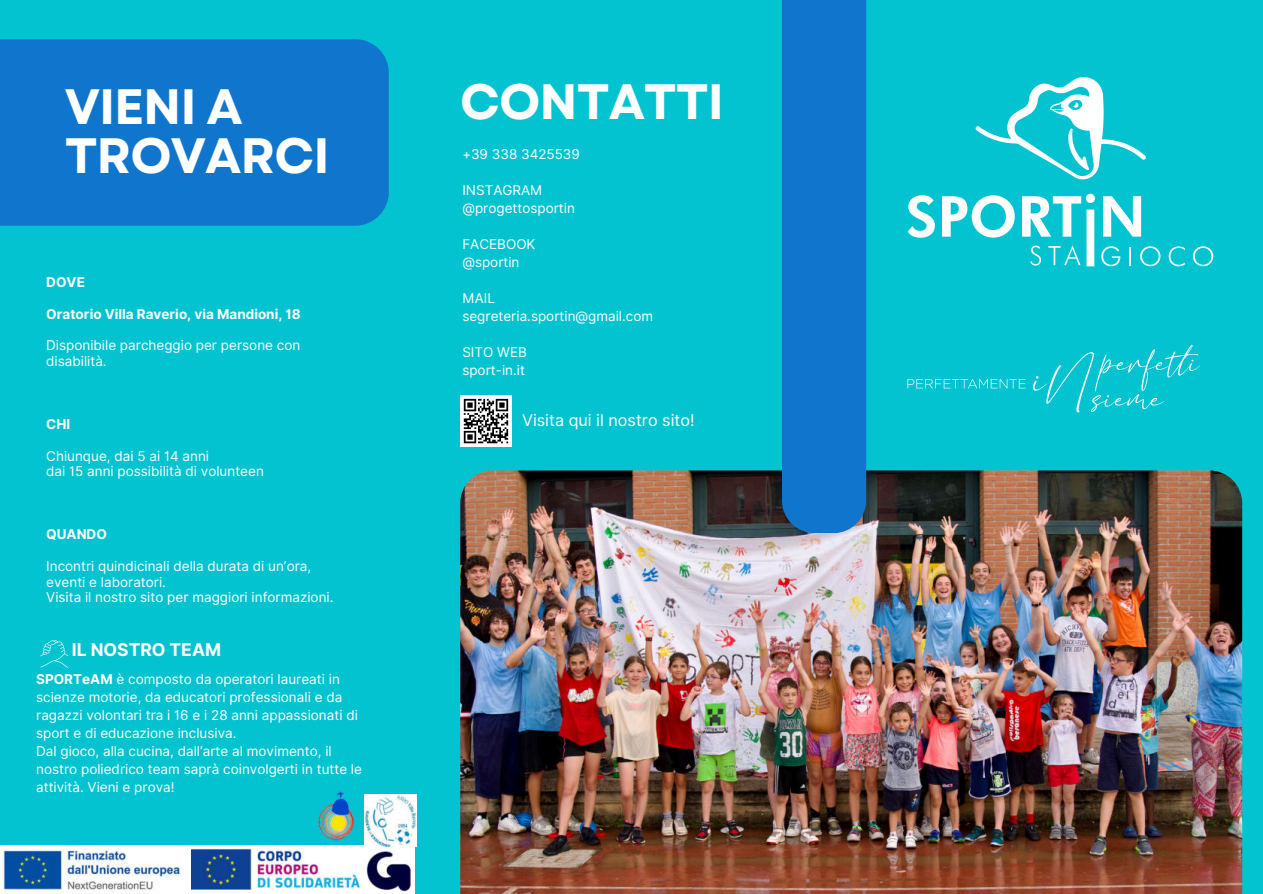
<style>
.page{position:relative;width:1263px;height:894px;background:#fff}
.page>*{position:absolute;margin:0;border:0;box-sizing:border-box;transform-origin:0 0}
.t1{font:700 49.65px/49.2px "Garet";letter-spacing:-.02em;color:#fff}
.t2{font:700 17.55px "Inter";color:#fff}
.t3{font:16.2px "Inter";color:#fff}
.t4{font:13.5px/18px "Inter";color:#fff}
.t5{font:700 13.5px "Inter";color:#fff}
.s1{font-weight:700}
</style>
<div class="page">
<div style="left:0;top:0;width:1263px;height:893px;background:#03c3d1"></div>
<div style="left:0;top:39px;width:388px;height:187px;background:#1076cd"></div>
<svg style="left:460px;top:395px;width:52px;height:51px"></svg>
<svg style="left:464px;top:399px;width:44px;height:44px;background:#7c7c7c"></svg>
<img style="left:0;top:845px;width:191px;height:48px">
<svg style="left:907px;top:379px;width:118px;height:9px"></svg>
<svg style="left:1033px;top:345px;width:167px;height:67px"></svg>
<svg style="left:908px;top:195px;width:27px;height:43px"></svg>
<svg style="left:942px;top:195px;width:73px;height:42px"></svg>
<svg style="left:1103px;top:196px;width:38px;height:40px"></svg>
<svg style="left:1022px;top:194px;width:73px;height:72px"></svg>
<svg style="left:1101px;top:246px;width:19px;height:20px"></svg>
<svg style="left:1129px;top:247px;width:2px;height:19px"></svg>
<svg style="left:1140px;top:246px;width:20px;height:20px"></svg>
<svg style="left:1169px;top:246px;width:16px;height:20px"></svg>
<svg style="left:1193px;top:246px;width:20px;height:20px"></svg>
<svg style="left:975px;top:77px;width:171px;height:103px"></svg>
<svg style="left:40px;top:640px;width:28px;height:27px"></svg>
<img style="left:191px;top:845px;width:171px;height:48px">
<img style="left:362px;top:844px;width:53px;height:49px">
<img style="left:460px;top:470px;width:782px;height:423px">
<div style="left:782px;top:0;width:84px;height:533px;background:#1076cd"></div>
<img style="left:318px;top:791px;width:36px;height:49px">
<img style="left:365px;top:794px;width:51px;height:52px">
<h1 class="t1" style="left:65px;top:83px;width:266px">VIENI A<br>TROVARCI</h1>
<h1 class="t1" style="left:460px;top:78px;width:265px">CONTATTI</h1>
<p class="t4" style="left:462px;top:145px;width:119px">+39 338 3425539</p>
<p class="t4" style="left:462px;top:181px;width:114px">INSTAGRAM @progettosportin</p>
<p class="t4" style="left:462px;top:235px;width:75px">FACEBOOK @sportin</p>
<p class="t4" style="left:462px;top:289px;width:192px">MAIL segreteria.sportin@gmail.com</p>
<p class="t4" style="left:462px;top:343px;width:66px">SITO WEB sport-in.it</p>
<p class="t5" style="left:46px;top:272px;width:40px">DOVE</p>
<p class="t5" style="left:46px;top:304px;width:256px">Oratorio Villa Raverio, via Mandioni, 18</p>
<p class="t4" style="left:46px;top:337px;width:256px;line-height:15.8px">Disponibile parcheggio per persone con disabilità.</p>
<p class="t5" style="left:46px;top:414px;width:26px">CHI</p>
<p class="t4" style="left:46px;top:447px;width:219px;line-height:15.8px">Chiunque, dai 5 ai 14 anni<br>dai 15 anni possibilità di volunteen</p>
<p class="t5" style="left:46px;top:524px;width:62px">QUANDO</p>
<p class="t4" style="left:46px;top:558px;width:289px;line-height:15.8px">Incontri quindicinali della durata di un’ora, eventi e laboratori.<br>Visita il nostro sito per maggiori informazioni.</p>
<p class="t2" style="left:72px;top:636px;width:151px">IL NOSTRO TEAM</p>
<p class="t4" style="left:36px;top:669px;width:327px"><span class="s1">SPORTeAM</span> è composto da operatori laureati in scienze motorie, da educatori professionali e da ragazzi volontari tra i 16 e i 28 anni appassionati di sport e di educazione inclusiva.<br>Dal gioco, alla cucina, dall’arte al movimento, il nostro poliedrico team saprà coinvolgerti in tutte le attività. Vieni e prova!</p>
<p class="t3" style="left:522px;top:408px;width:174px">Visita qui il nostro sito!</p>
</div>
